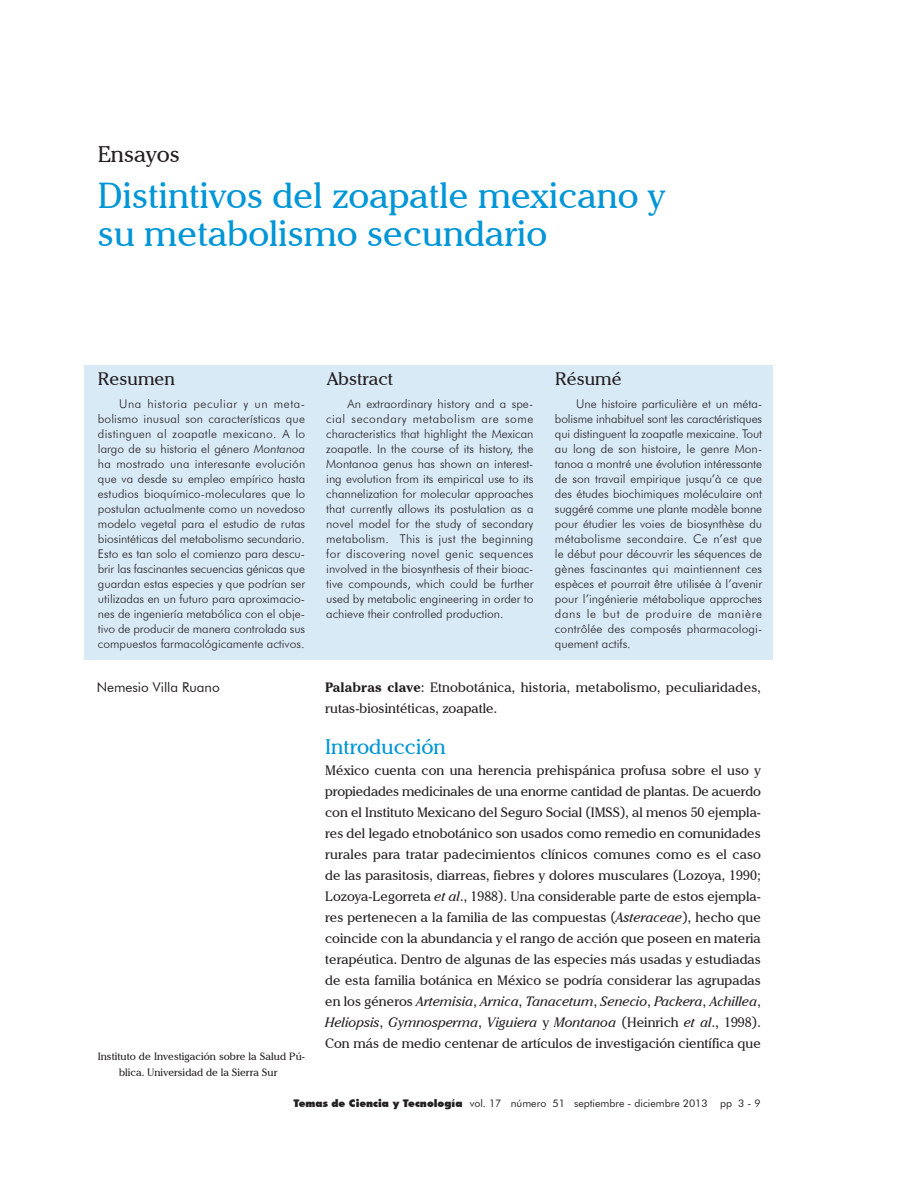
<style>
.page{position:relative;width:918px;height:1188px;background:#fff}
.page>*{position:absolute;margin:0;border:0;box-sizing:border-box;transform-origin:0 0}
._1__Cabeza{font:36px/37.5px "Cheltenham IT Cby BT";color:#0196d7}
.ensayo{font:22.5px "Cheltenham IT Cby BT";color:#231f20}
._1__subcabeza{font:21px "Cheltenham IT Cby BT";color:#0196d7}
.AbstracsTitulos{font:18px "Cheltenham IT Cby BT";color:#231f20}
.Cuerpo_1er_línea{font:13.5px/21px "Cheltenham IT Cby BT";color:#231f20}
.autor{font:13.5px "Futura BT";color:#231f20}
.abstract__resumen_es{font:300 12px/15px "Futura BT";color:#231f20;text-align:justify}
.abstrait__frances{font:300 12px/15px "Futura BT";letter-spacing:.01em;color:#231f20;text-align:justify}
.abstract__resumen_in{font:300 12px/15px "Futura BT";color:#231f20;text-align:justify}
.autor-referencia{font:10.5px/16.5px "Cheltenham IT Cby BT";color:#231f20}
.t1{font:10.5px "Futura BT";color:#231f20}
.s1{font-style:italic}
.s2{font-weight:700}
.s3{font-weight:900}
</style>
<div class="page">
<div style="left:84px;top:365px;width:688px;height:294px;background:#d9eaf7"></div>
<p class="ensayo" style="left:98px;top:140px;width:83px">Ensayos</p>
<p class="_1__Cabeza" style="left:98px;top:176px;width:569px">Distintivos del zoapatle mexicano y su metabolismo secundario</p>
<p class="AbstracsTitulos" style="left:98px;top:368px;width:79px">Resumen</p>
<p class="AbstracsTitulos" style="left:327px;top:368px;width:68px">Abstract</p>
<p class="AbstracsTitulos" style="left:555px;top:368px;width:68px">Résumé</p>
<p class="abstract__resumen_es" style="left:98px;top:397px;width:209px;text-indent:21px">Una historia peculiar y un meta&shy;bolismo inusual son características que distinguen al zoapatle mexicano. A lo largo de su historia el género <span class="s1">Montanoa </span>ha mostrado una interesante evolución que va desde su empleo empírico hasta estudios bioquímico-moleculares que lo postulan actualmente como un novedoso modelo vegetal para el estudio de rutas biosintéticas del metabolismo secundario.<br>Esto es tan solo el comienzo para descu&shy;brir las fascinantes secuencias génicas que guardan estas especies y que podrían ser utilizadas en un futuro para aproximacio&shy;nes de ingeniería metabólica con el obje&shy;tivo de producir de manera controlada sus compuestos farmacológicamente activos.</p>
<p class="abstrait__frances" style="left:555px;top:396px;width:209px;text-indent:21px">Une histoire particulière et un méta&shy;bolisme inhabituel sont les caractéristiques qui distinguent la zoapatle mexicaine. Tout au long de son histoire, le genre Mon&shy;tanoa a montré une évolution intéressante de son travail empirique jusqu’à ce que des études biochimiques moléculaire ont suggéré comme une plante modèle bonne pour étudier les voies de biosynthèse du métabolisme secondaire. Ce n’est que le début pour découvrir les séquences de gènes fascinantes qui maintiennent ces espèces et pourrait être utilisée à l’avenir pour l’ingénierie métabolique approches dans le but de produire de manière contrôlée des composés pharmacologi&shy;quement actifs.</p>
<p class="abstract__resumen_in" style="left:326px;top:397px;width:209px;text-indent:21px">An extraordinary history and a spe&shy;cial secondary metabolism are some characteristics that highlight the Mexican zoapatle. In the course of its history, the Montanoa genus has shown an interest&shy;ing evolution from its empirical use to its channelization for molecular approaches that currently allows its postulation as a novel model for the study of secondary metabolism. This is just the beginning for discovering novel genic sequences involved in the biosynthesis of their bioac&shy;tive compounds, which could be further used by metabolic engineering in order to achieve their controlled production.</p>
<p class="autor" style="left:97px;top:679px;width:124px">Nemesio Villa Ruano</p>
<p class="autor-referencia" style="left:119px;top:1047px;width:187px;text-indent:-21px">Instituto de Investigación sobre la Salud Pú&shy;blica. Universidad de la Sierra Sur</p>
<p class="Cuerpo_1er_línea" style="left:325px;top:676px;width:437px"><span class="s2">Palabras clave</span>: Etnobotánica, historia, metabolismo, peculiaridades, rutas-biosintéticas, zoapatle.</p>
<p class="_1__subcabeza" style="left:325px;top:734px;width:122px">Introducción</p>
<p class="Cuerpo_1er_línea" style="left:325px;top:760px;width:437px;text-align:justify">México cuenta con una herencia prehispánica profusa sobre el uso y propiedades medicinales de una enorme cantidad de plantas. De acuerdo con el Instituto Mexicano del Seguro Social (IMSS), al menos 50 ejempla&shy;res del legado etnobotánico son usados como remedio en comunidades rurales para tratar padecimientos clínicos comunes como es el caso de las parasitosis, diarreas, fiebres y dolores musculares (Lozoya, 1990; Lozoya-Legorreta <span class="s1">et al</span>., 1988). Una considerable parte de estos ejempla&shy;res pertenecen a la familia de las compuestas (<span class="s1">Asteraceae</span>), hecho que coincide con la abundancia y el rango de acción que poseen en materia terapéutica. Dentro de algunas de las especies más usadas y estudiadas de esta familia botánica en México se podría considerar las agrupadas en los géneros <span class="s1">Artemisia</span>, <span class="s1">Arnica</span>, <span class="s1">Tanacetum</span>, <span class="s1">Senecio</span>, <span class="s1">Packera</span>, <span class="s1">Achillea</span>, <span class="s1">Heliopsis</span>, <span class="s1">Gymnosperma</span>, <span class="s1">Viguiera</span> y <span class="s1">Montanoa</span> (Heinrich <span class="s1">et al</span>., 1998).<br>Con más de medio centenar de artículos de investigación científica que</p>
<p class="t1" style="left:294px;top:1097px;width:469px"><span class="s3">Temas de Ciencia y Tecnología</span> vol. 17 número 51 septiembre - diciembre 2013 pp 3 - 9</p>
</div>
